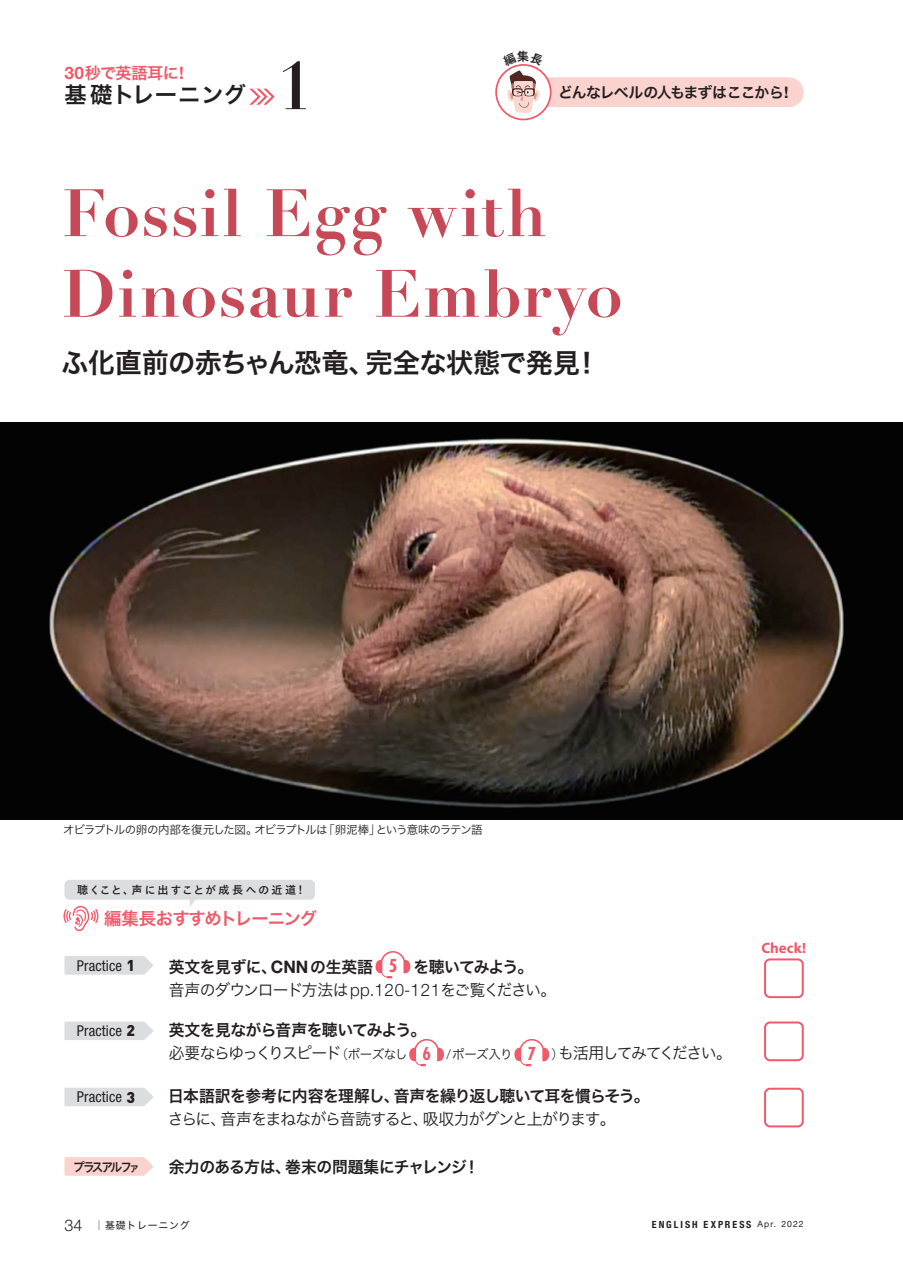
<style>
.page{position:relative;width:903px;height:1275px;background:#fff}
.page>*{position:absolute;margin:0;border:0;box-sizing:border-box;transform-origin:0 0}
.t1{font:700 65.8px/80.5px "Didot LH";letter-spacing:.02em;color:#c64957}
.t2{font:700 65.8px "Didot LH";color:#231f20}
.t3{font:27.3px "Hira Kaku Std N W6";letter-spacing:-.025em;color:#231f20}
.t4{font:22.4px "Hira Kaku Std N W6";letter-spacing:.02em;color:#231f20}
.t5{font:17.32px "Hira Kaku Std N W6";letter-spacing:-.065em;color:#f05969}
.t6{font:700 condensed 17.32px "Futura";color:#f05969}
.t7{font:16.1px "Hira Kaku Std N W6";letter-spacing:-.035em;color:#231f20}
.t8{font:16.1px "Hira Kaku Pro N W3";letter-spacing:-.085em;color:#231f20}
.t9{font:16.1px "Hira Kaku Pro N W3";letter-spacing:-.065em;color:#231f20}
.t10{font:16.1px "Hira Kaku Std N W6";letter-spacing:-.025em;color:#f05969}
.t11{font:condensed 15.05px "Helvetica Neue LT Std";letter-spacing:.01em;color:#231f20}
.t12{font:14.88px "Hira Kaku Std N W6";letter-spacing:-.065em;color:#231f20}
.t13{font:700 14.88px "Myriad Pro";color:#f05969}
.t14{font:13.12px "TB Go Std DB";letter-spacing:-.245em;color:#231f20;scale:.95 1}
.t15{font:11.55px "Hira Kaku Pro N W3";letter-spacing:-.075em;color:#231f20}
.t16{font:10.67px "TB Go Std DB";letter-spacing:.06em;color:#231f20}
.t17{font:700 condensed 9.97px "Helvetica Neue LT Std";letter-spacing:.2em;color:#231f20}
.t18{font:9.97px "Hira Kaku Std W4";letter-spacing:.075em;color:#231f20}
.s1{font-family:"Helvetica Neue LT Std";font-weight:700;font-size:17.32px}
.s2{font-family:"Helvetica Neue LT Std";font-weight:700;font-size:15.92px}
.s3{font-family:"Shin Go Pro";font-weight:300}
.s4{font-size:11.2px}
.s5{font-family:"Helvetica Neue LT Std";font-weight:500;font-size:11.9px}
.s6{font-family:"Hira Kaku Std N W4"}
.s7{font-family:"Helvetica Neue LT Std";font-weight:300;font-size:17.32px}
.s8{font-family:"DIN";font-weight:900;font-stretch:normal;font-size:15.58px}
.s9{font-size:11.72px}
.s10{font-family:"Shin Go Pro";font-weight:300;font-size:12.78px}
.s11{font-size:12.78px}
.s12{font-family:"Futura";font-weight:700;font-stretch:condensed;font-size:17.32px;color:#f05969}
.s13{font-family:"Helvetica Neue LT Std";font-weight:300;font-size:13.65px}
.s14{font-family:"Helvetica Neue LT Std";font-weight:300;font-size:16.1px}
.s15{font-family:"Shuei M Go Std B"}
.s16{font-weight:400;font-stretch:normal;font-size:8.75px}
</style>
<div class="page">
<img style="left:0;top:423px;width:903px;height:396px">
<div style="left:511px;top:77px;width:293px;height:30px;background:#fbd3ce;border-radius:15px"></div>
<svg style="left:496px;top:65px;width:55px;height:54px"></svg>
<div style="left:495px;top:64px;width:56px;height:56px;border:2px solid #f05969;border-radius:50%"></div>
<svg style="left:249px;top:89px;width:26px;height:16px"></svg>
<div style="left:764px;top:1021px;width:40px;height:40px;border:2px solid #f05969;border-radius:5px"></div>
<div style="left:764px;top:1088px;width:40px;height:39px;border:2px solid #f05969;border-radius:5px"></div>
<svg style="left:63px;top:906px;width:35px;height:25px"></svg>
<div style="left:764px;top:958px;width:40px;height:40px;border:2px solid #f05969;border-radius:5px"></div>
<svg style="left:64px;top:1157px;width:89px;height:19px;background:#fbd6d1"></svg>
<div style="left:64px;top:880px;width:251px;height:20px;background:#dcdddf;border-radius:5px"></div>
<svg style="left:190px;top:899px;width:7px;height:7px"></svg>
<svg style="left:376px;top:951px;width:34px;height:27px"></svg>
<svg style="left:64px;top:956px;width:89px;height:19px;background:#dedfe1"></svg>
<svg style="left:409px;top:1039px;width:35px;height:27px"></svg>
<svg style="left:514px;top:1039px;width:35px;height:27px"></svg>
<svg style="left:64px;top:1021px;width:89px;height:19px;background:#dedfe1"></svg>
<div style="left:64px;top:1088px;width:89px;height:18px;background:#dcdddf"></div>
<svg style="left:502px;top:64px;width:42px;height:49px"></svg>
<p class="t10" style="left:64px;top:60px;width:121px"><span class="s1">30</span>秒で英語耳に<span class="s1">!</span></p>
<h3 class="t4" style="left:64px;top:77px;width:183px">基礎トレーニング</h3>
<h1 class="t2" style="left:276px;top:45px;width:38px">1</h1>
<p class="t12" style="left:558px;top:81px;width:232px">どんなレベルの人もまずはここから<span class="s2">!</span></p>
<h1 class="t1" style="left:62px;top:174px;width:562px">Fossil Egg with<br>Dinosaur Embryo</h1>
<h2 class="t3" style="left:61px;top:341px;width:541px">ふ化直前の赤ちゃん恐竜、完全な状態で発見！</h2>
<p class="t15" style="left:63px;top:820px;width:421px">オビラプトルの卵の内部を復元した図。オビラプトルは<span class="s3">「</span>卵泥棒<span class="s3">」</span>という意味のラテン語</p>
<p class="t16" style="left:77px;top:881px;width:227px"><span class="s4">聴</span>くこと<span class="s4">、声</span>に<span class="s4">出</span>すことが<span class="s4">成長</span>への<span class="s4">近道</span><span class="s5">!</span></p>
<p class="t5" style="left:104px;top:905px;width:215px">編集長おすすめトレーニング</p>
<p class="t7" style="left:169px;top:954px;width:366px">英文を見ずに、<span class="s1">CNN</span>の生英語<span class="s6">　　</span> を聴いてみよう。</p>
<p class="t9" style="left:169px;top:976px;width:389px">音声のダウンロード方法は<span class="s7">pp.120-121</span>をご覧ください。</p>
<p class="t11" style="left:77px;top:957px;width:60px">Practice <span class="s8">1</span></p>
<p class="t6" style="left:389px;top:955px;width:10px">5</p>
<p class="t11" style="left:77px;top:1022px;width:60px">Practice <span class="s8">2</span></p>
<p class="t11" style="left:77px;top:1088px;width:60px">Practice <span class="s8">3</span></p>
<p class="t14" style="left:73px;top:1155px;width:72px">プラスアルフ<span class="s9">ァ</span></p>
<p class="t7" style="left:169px;top:1017px;width:259px">英文を見ながら音声を聴いてみよう。</p>
<p class="t8" style="left:169px;top:1039px;width:565px">必要ならゆっくりスピード<span class="s10">（</span><span class="s11">ポーズなし　　</span><span class="s12">6</span> <span class="s13">/</span><span class="s11">ポーズ入り 　　</span><span class="s12">7</span> <span class="s10">）</span>も活用してみてください。</p>
<p class="t7" style="left:168px;top:1083px;width:483px">日本語訳を参考に内容を理解し、音声を繰り返し聴いて耳を慣らそう。</p>
<p class="t8" style="left:168px;top:1105px;width:449px">さらに、音声をまねながら音読すると、吸収力がグンと上がります。</p>
<p class="t7" style="left:169px;top:1154px;width:312px">余力のある方は、巻末の問題集にチャレンジ！</p>
<p class="t13" style="left:761px;top:939px;width:46px">Check!</p>
<p class="t18" style="left:64px;top:1217px;width:127px"><span class="s14">34</span> <span class="s15">│</span>基礎トレーニング</p>
<p class="t17" style="left:652px;top:1218px;width:153px">ENGLISH EXPRESS <span class="s16">Apr. 2022</span></p>
</div>
